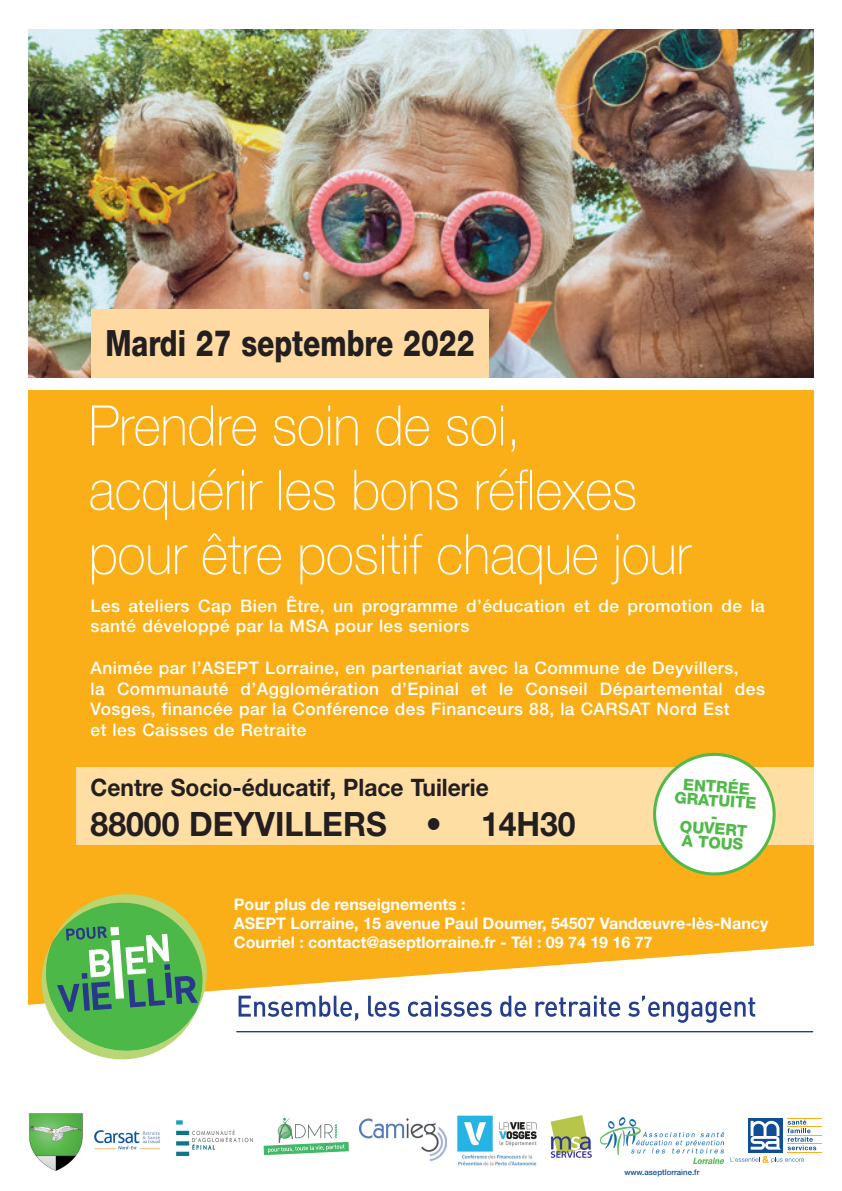
<style>
.page{position:relative;width:842px;height:1191px;background:#fff}
.page>*{position:absolute;margin:0;border:0;box-sizing:border-box;transform-origin:0 0}
.t1{font:100 55.7px/64.4px "Helvetica Neue LT Std";color:#fff;scale:.93 1}
.t2{font:800 36.3px "Helvetica Neue LT Std";color:#231f20;scale:.78 1}
.t3{font:700 33.6px "Helvetica Neue LT Std";color:#231f20;scale:.95 1}
.t4{font:700 24px "Helvetica Neue LT Std";color:#231f20;scale:.95 1}
.t5{font:500 17.3px/20.7px "Helvetica Neue LT Std";letter-spacing:.025em;color:#fff}
.t6{font:700 16px/19.2px "Helvetica Neue LT Std";color:#fff}
.t7{font:800 16px/14px "Helvetica Neue LT Std";color:#50b949;text-align:center}
.t8{font:500 7.9px "Helvetica Neue LT Std";color:#0f4d96}
</style>
<div class="page">
<div style="left:28px;top:390px;width:785px;height:775px;background:#faaf18"></div>
<svg style="left:28px;top:943px;width:794px;height:222px;fill:#fff"></svg>
<img style="left:28px;top:29px;width:786px;height:349px">
<div style="left:76px;top:767px;width:738px;height:78px;background:#ffdea4"></div>
<div style="left:91px;top:309px;width:398px;height:69px;background:#fedaa2"></div>
<hr style="left:237px;top:1031px;width:576px;height:1px;background:#2a388b">
<svg style="left:239px;top:995px;width:516px;height:27px;background:#cad0e3"></svg>
<svg style="left:41px;top:894px;width:167px;height:168px;background:#8abe6d"></svg>
<hr style="left:787px;top:1118px;width:34px;height:1px;background:#faaf18">
<hr style="left:787px;top:1126px;width:34px;height:1px;background:#faaf18">
<hr style="left:787px;top:1135px;width:34px;height:1px;background:#faaf18">
<hr style="left:787px;top:1143px;width:34px;height:1px;background:#faaf18">
<hr style="left:787px;top:1152px;width:34px;height:1px;background:#faaf18">
<div style="left:748px;top:1118px;width:34px;height:34px;background:#0f4d96"></div>
<svg style="left:731px;top:1119px;width:85px;height:44px"></svg>
<img style="left:600px;top:1117px;width:123px;height:46px">
<img style="left:549px;top:1115px;width:45px;height:42px">
<svg style="left:653px;top:752px;width:123px;height:124px"></svg>
<img style="left:29px;top:1114px;width:53px;height:56px">
<img style="left:87px;top:1117px;width:83px;height:46px">
<img style="left:173px;top:1112px;width:81px;height:53px">
<svg style="left:264px;top:1117px;width:85px;height:38px;background:#c7e5d1"></svg>
<img style="left:360px;top:1118px;width:86px;height:42px">
<img style="left:455px;top:1112px;width:83px;height:54px">
<h2 class="t2" style="left:105px;top:322px;width:475px">Mardi 27 septembre 2022</h2>
<h1 class="t1" style="left:89px;top:393px;width:649px">Prendre soin de soi, acquérir les bons réflexes pour être positif chaque jour</h1>
<p class="t5" style="left:91px;top:595px;width:676px">Les ateliers Cap Bien Être, un programme d’éducation et de promotion de la santé développé par la MSA pour les seniors</p>
<p class="t5" style="left:91px;top:657px;width:676px">Animée par l’ASEPT Lorraine, en partenariat avec la Commune de Deyvillers,<br>la Communauté d’Agglomération d’Epinal et le Conseil Départemental des Vosges, financée par la Conférence des Financeurs 88, la CARSAT Nord Est<br>et les Caisses de Retraite</p>
<h3 class="t4" style="left:91px;top:773px;width:421px">Centre Socio-éducatif, Place Tuilerie</h3>
<h3 class="t3" style="left:91px;top:803px;width:512px">88000 DEYVILLERS • 14H30</h3>
<p class="t7" style="left:676px;top:776px;width:84px;rotate:4deg">ENTRÉE<br>GRATUITE</p>
<p class="t7" style="left:681px;top:808px;width:69px;line-height:11.5px;rotate:4deg">-<br>OUVERT</p>
<p class="t7" style="left:682px;top:833px;width:63px;rotate:4deg">À TOUS</p>
<p class="t6" style="left:234px;top:894px;width:536px">Pour plus de renseignements :<br>ASEPT Lorraine, 15 avenue Paul Doumer, 54507 Vandœuvre-lès-Nancy<br>Courriel : contact@aseptlorraine.fr - Tél : 09 74 19 16 77</p>
<p class="t8" style="left:624px;top:1167px;width:77px">www.aseptlorraine.fr</p>
</div>
